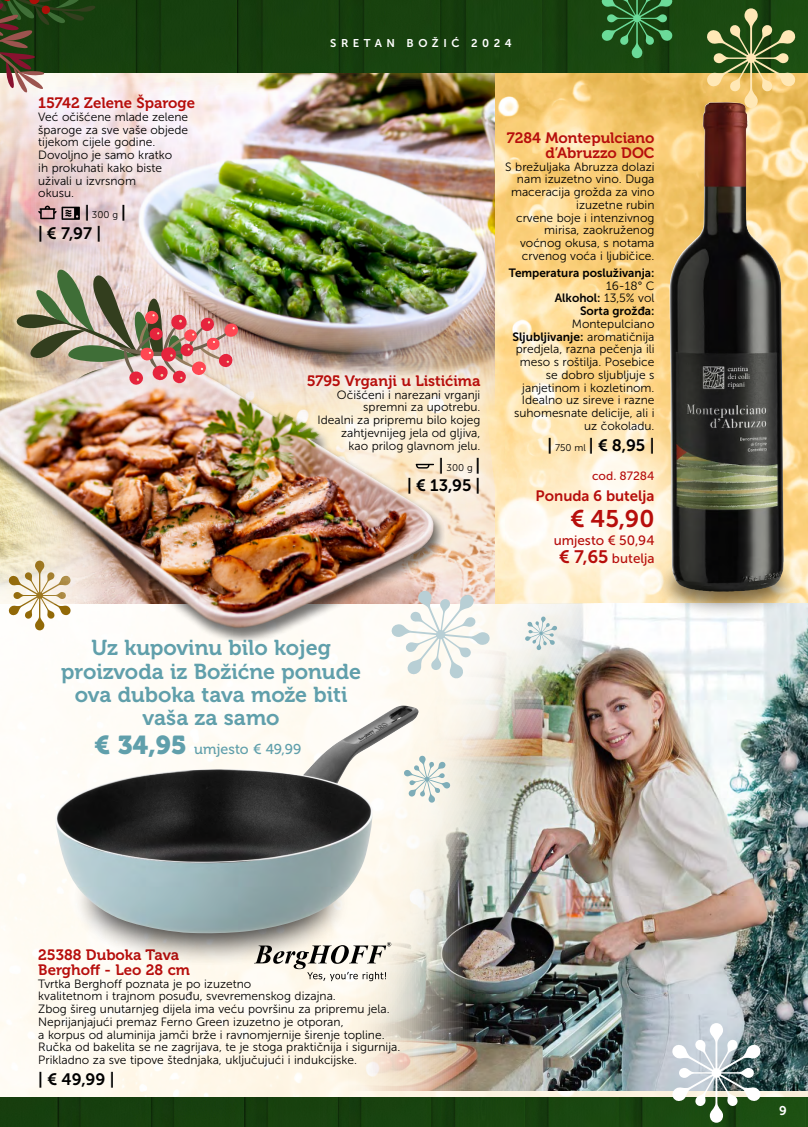
<style>
.page{position:relative;width:808px;height:1127px;background:#fff}
.page>*{position:absolute;margin:0;border:0;box-sizing:border-box;transform-origin:0 0}
.t1{font:24px "Museo Sans 700";color:#b70e0c}
.t2{font:21.45px/23.2px "Museo 700";color:#609fab;text-align:center}
.t3{font:16.5px "Museo Sans 700";color:#000}
.t4{font:15px/15px "Museo 700";color:#b70e0c}
.t5{font:15px "Museo Sans 700";color:#b70e0c}
.t6{font:14.4px "Museo 500";color:#609fab}
.t7{font:13.5px/18px "Museo Sans 500";color:#b70e0c;text-align:center}
.t8{font:12.75px "Museo Sans 700";color:#fff}
.t9{font:12px/12.8px "Museo Sans 300";color:#000;text-align:right}
.t10{font:12px/12.8px "Museo Sans 700";color:#000;text-align:right}
.t11{font:12px "Museo Sans 500";color:#b70e0c}
.t12{font:11.25px "Museo Sans 700";letter-spacing:.4em;color:#fff}
.t13{font:9.75px "Museo Sans 300";color:#000}
.s1{font-family:"Museo Sans 700";font-size:16.5px}
.s2{font-family:"Museo Sans 300"}
.s3{font-family:"Museo Sans 300";font-size:9.75px}
.s4{font-family:"Museo Sans 700";font-size:18px}
.s5{font-family:"Museo 900";font-size:25.8px}
</style>
<div class="page">
<img style="left:494px;top:0;width:314px;height:604px">
<img style="left:96px;top:0;width:398px;height:352px">
<img style="left:0;top:72px;width:149px;height:279px">
<div style="left:0;top:604px;width:808px;height:493px;background:linear-gradient(to bottom,#fffefc,#fef8ec)"></div>
<img style="left:336px;top:604px;width:472px;height:486px">
<img style="left:0;top:1097px;width:808px;height:30px">
<svg style="left:0;top:0;width:96px;height:93px;background:#535f3f"></svg>
<svg style="left:706px;top:8px;width:90px;height:100px;background:#828b4b"></svg>
<svg style="left:601px;top:0;width:72px;height:58px;background:#2d6a32"></svg>
<div style="left:440px;top:373px;width:313px;height:291px;background:#fff;opacity:.75"></div>
<div style="left:656px;top:550px;width:142px;height:69px;background:#000;opacity:.75"></div>
<img style="left:669px;top:102px;width:115px;height:490px">
<svg style="left:38px;top:206px;width:42px;height:14px"></svg>
<img style="left:447px;top:516px;width:47px;height:88px">
<svg style="left:419px;top:755px;width:31px;height:48px"></svg>
<div style="left:0;top:351px;width:447px;height:290px;background:#000;opacity:.55"></div>
<img style="left:0;top:353px;width:434px;height:276px">
<div style="left:285px;top:352px;width:218px;height:164px;background:#fff;opacity:.75"></div>
<svg style="left:416px;top:464px;width:18px;height:4px"></svg>
<img style="left:12px;top:264px;width:229px;height:155px">
<div style="left:71px;top:834px;width:278px;height:133px;background:#000;opacity:.75"></div>
<img style="left:55px;top:706px;width:364px;height:227px">
<svg style="left:391px;top:590px;width:99px;height:89px"></svg>
<svg style="left:254px;top:942px;width:137px;height:39px"></svg>
<svg style="left:525px;top:616px;width:32px;height:34px"></svg>
<svg style="left:671px;top:1023px;width:90px;height:100px"></svg>
<p class="t4" style="left:38px;top:96px;width:158px">15742 Zelene Šparoge</p>
<p class="t9" style="left:38px;top:110px;width:152px;text-align:left">Već očišćene mlade zelene šparoge za sve vaše objede tijekom cijele godine.<br>Dovoljno je samo kratko<br>ih prokuhati kako biste uživali u izvrsnom<br>okusu.</p>
<p class="t13" style="left:85px;top:209px;width:42px"><span class="s1">|</span> 300 g <span class="s1">|</span></p>
<h3 class="t3" style="left:38px;top:224px;width:65px">| € 7,97 |</h3>
<p class="t12" style="left:330px;top:37px;width:183px">SRETAN BOŽIĆ 2024</p>
<p class="t4" style="left:307px;top:373px;width:175px">5795 Vrganji u Listićima</p>
<p class="t9" style="left:318px;top:388px;width:164px">Očišćeni i narezani vrganji spremni za upotrebu.<br>Idealni za pripremu bilo kojeg zahtjevnijeg jela od gljiva,<br>kao prilog glavnom jelu.</p>
<p class="t13" style="left:439px;top:462px;width:43px"><span class="s1">|</span> 300 g <span class="s1">|</span></p>
<h3 class="t3" style="left:407px;top:476px;width:75px">| € 13,95 |</h3>
<p class="t4" style="left:507px;top:130px;width:149px;text-align:right">7284 Montepulciano d’Abruzzo DOC</p>
<p class="t9" style="left:505px;top:160px;width:151px">S brežuljaka Abruzza dolazi nam izuzetno vino. Duga maceracija grožda za vino izuzetne rubin<br>crvene boje i intenzivnog mirisa, zaokruženog voćnog okusa, s notama crvenog voća i ljubičice.</p>
<p class="t10" style="left:509px;top:266px;width:147px">Temperatura posluživanja:</p>
<p class="t9" style="left:606px;top:279px;width:50px">16-18° C</p>
<p class="t10" style="left:555px;top:292px;width:101px">Alkohol: <span class="s2">13,5% vol<br></span>Sorta grožđa:</p>
<p class="t9" style="left:572px;top:317px;width:84px">Montepulciano</p>
<p class="t10" style="left:512px;top:330px;width:143px">Sljubljivanje: <span class="s2">aromatičnija</span></p>
<p class="t9" style="left:514px;top:343px;width:142px">predjela, razna pečenja ili meso s roštilja. Posebice se dobro sljubljuje s janjetinom i kozletinom.<br>Idealno uz sireve i razne suhomesnate delicije, ali i uz čokoladu.</p>
<h3 class="t3" style="left:548px;top:436px;width:108px">| <span class="s3">750 ml</span> | € 8,95 |</h3>
<p class="t11" style="left:592px;top:470px;width:64px">cod. 87284</p>
<p class="t5" style="left:535px;top:488px;width:120px">Ponuda 6 butelja</p>
<h1 class="t1" style="left:570px;top:505px;width:86px">€ 45,90</h1>
<p class="t7" style="left:554px;top:531px;width:102px">umjesto € 50,94 <span class="s4">€ 7,65</span> butelja</p>
<h2 class="t2" style="left:61px;top:636px;width:301px">Uz kupovinu bilo kojeg proizvoda iz Božićne ponude ova duboka tava može biti vaša za samo</h2>
<p class="t6" style="left:94px;top:741px;width:208px"><span class="s5">€ 34,95</span> umjesto € 49,99</p>
<p class="t4" style="left:38px;top:947px;width:153px">25388 Duboka Tava<br>Berghoff - Leo 28 cm</p>
<p class="t9" style="left:38px;top:977px;width:364px;text-align:left">Tvrtka Berghoff poznata je po izuzetno<br>kvalitetnom i trajnom posuđu, svevremenskog dizajna.<br>Zbog šireg unutarnjeg dijela ima veću površinu za pripremu jela.<br>Neprijanjajući premaz Ferno Green izuzetno je otporan,<br>a korpus od aluminija jamči brže i ravnomjernije širenje topline.<br>Ručka od bakelita se ne zagrijava, te je stoga praktičnija i sigurnija.<br>Prikladno za sve tipove štednjaka, uključujući i indukcijske.</p>
<h3 class="t3" style="left:38px;top:1070px;width:78px">| € 49,99 |</h3>
<p class="t8" style="left:779px;top:1104px;width:9px">9</p>
</div>
